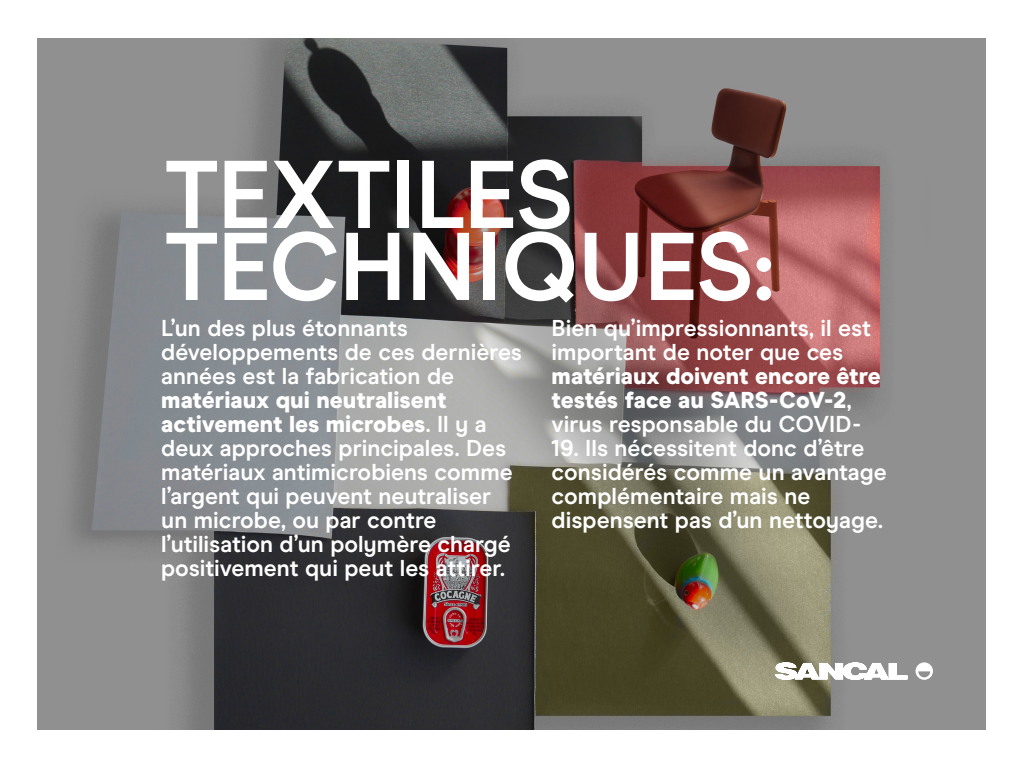
<style>
.page{position:relative;width:1024px;height:768px;background:#fff}
.page>*{position:absolute;margin:0;border:0;box-sizing:border-box;transform-origin:0 0}
.t1{font:700 96px/72px "Modern Era";letter-spacing:-.01em;color:#fff}
.t2{font:700 23px/24px "Modern Era";color:#fff}
.t3{font:900 23px/24px "Modern Era";letter-spacing:-.005em;color:#fff}
.s1{font-weight:900}
.s2{font-weight:700}
</style>
<div class="page">
<img style="left:37px;top:38px;width:949px;height:692px">
<svg style="left:916px;top:662px;width:17px;height:18px"></svg>
<svg style="left:775px;top:662px;width:133px;height:18px"></svg>
<h1 class="t1" style="left:164px;top:159px;width:611px">TEXTILES<br>TECHNIQUES:</h1>
<p class="t2" style="left:161px;top:316px;width:362px">L’un des plus étonnants développements de ces dernières années est la fabrication de</p>
<p class="t2" style="left:161px;top:388px;width:353px"><span class="s1">matériaux qui neutralisent activement les microbes</span>. Il y a deux approches principales. Des matériaux antimicrobiens comme l’argent qui peuvent neutraliser un microbe, ou par contre l’utilisation d’un polymère chargé positivement qui peut les attirer.</p>
<p class="t2" style="left:552px;top:316px;width:321px">Bien qu’impressionnants, il est important de noter que ces</p>
<p class="t3" style="left:552px;top:364px;width:331px">matériaux doivent encore être testés face au SARS-CoV-2<span class="s2">, virus responsable du COVID-</span></p>
<p class="t2" style="left:552px;top:436px;width:337px">19. Ils nécessitent donc d’être considérés comme un avantage complémentaire mais ne dispensent pas d’un nettoyage.</p>
</div>
